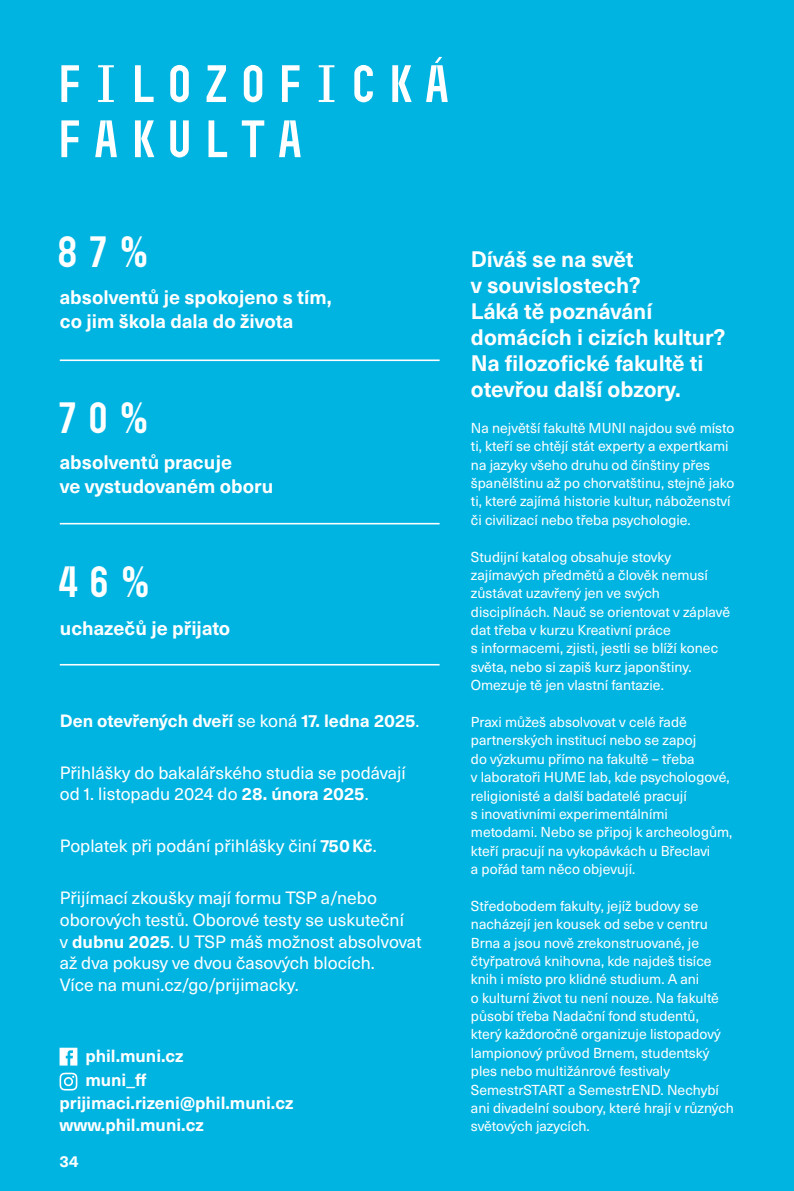
<style>
.page{position:relative;width:794px;height:1191px;background:#00b4e2}
.page>*{position:absolute;margin:0;border:0;box-sizing:border-box;transform-origin:0 0}
.titulek_MUNI{font:700 52.5px/55.1px "Muni";color:#fff}
.titulek_MUNI-2{font:700 43.75px "Muni";color:#fff}
.perex{font:700 22.05px/26.1px "Neue Haas Unica Pro";color:#fff}
.perex-2{font:700 19.25px/23.6px "Neue Haas Unica Pro";color:#fff}
.perex-3{font:17.5px/21.9px "Neue Haas Unica Pro";color:#fff}
.perex-4{font:700 17.5px "Neue Haas Unica Pro";color:#fff}
.t1{font:700 17.32px "Neue Haas Unica Pro";color:#fff}
.t2{font:700 15.75px "Neue Haas Unica Pro";color:#fff}
.sazba_Haas{font:14.17px/18.4px "Neue Haas Unica Pro";color:#fff}
.s1{font-weight:400}
.s2{font-weight:700}
</style>
<div class="page">
<hr style="left:60px;top:523px;width:379px;height:1px;background:#fff">
<hr style="left:60px;top:359px;width:379px;height:2px;background:#fff">
<hr style="left:60px;top:664px;width:379px;height:1px;background:#fff">
<svg style="left:60px;top:1072px;width:17px;height:18px"></svg>
<svg style="left:60px;top:1047px;width:17px;height:18px"></svg>
<p class="titulek_MUNI" style="left:51px;top:56px;width:406px">FILOZOFICKÁ<br>FAKULTA</p>
<p class="titulek_MUNI-2" style="left:52px;top:228px;width:99px">87%</p>
<p class="perex-2" style="left:60px;top:285px;width:273px">absolventů je spokojeno s tím, co jim škola dala do života</p>
<p class="titulek_MUNI-2" style="left:52px;top:394px;width:99px">70%</p>
<p class="perex-2" style="left:60px;top:450px;width:215px">absolventů pracuje<br>ve vystudovaném oboru</p>
<p class="titulek_MUNI-2" style="left:53px;top:558px;width:99px">46%</p>
<p class="perex-2" style="left:60px;top:616px;width:172px">uchazečů je přijato</p>
<p class="perex-4" style="left:60px;top:710px;width:361px">Den otevřených dveří <span class="s1">se koná</span> 17. ledna 2025<span class="s1">.</span></p>
<p class="perex-3" style="left:60px;top:761px;width:347px">Přihlášky do bakalářského studia se podávají od 1. listopadu 2024 do <span class="s2">28. února 2025</span>.</p>
<p class="perex-3" style="left:60px;top:835px;width:318px">Poplatek při podání přihlášky činí <span class="s2">750Kč</span>.</p>
<p class="perex-3" style="left:60px;top:887px;width:363px">Přijímací zkoušky mají formu TSP a/nebo oborových testů. Oborové testy se uskuteční<br>v <span class="s2">dubnu 2025</span>. U TSP máš možnost absolvovat až dva pokusy ve dvou časových blocích.<br>Více na muni.cz/go/prijimacky.</p>
<p class="t1" style="left:85px;top:1045px;width:100px">phil.muni.cz</p>
<p class="t1" style="left:85px;top:1069px;width:62px">muni_ff</p>
<p class="t1" style="left:60px;top:1091px;width:235px">prijimaci.rizeni@phil.muni.cz</p>
<p class="t1" style="left:60px;top:1114px;width:146px">www.phil.muni.cz</p>
<p class="t2" style="left:60px;top:1152px;width:20px">34</p>
<p class="perex" style="left:471px;top:247px;width:256px">Díváš se na svět<br>v souvislostech?<br>Láká tě poznávání domácích i cizích kultur?<br>Na filozofické fakultě ti otevřou další obzory.</p>
<p class="sazba_Haas" style="left:471px;top:419px;width:265px">Na největší fakultě MUNI najdou své místo ti, kteří se chtějí stát experty a expertkami na jazyky všeho druhu od čínštiny přes španělštinu až po chorvatštinu, stejně jako ti, které zajímá historie kultur, náboženství či civilizací nebo třeba psychologie.</p>
<p class="sazba_Haas" style="left:471px;top:547px;width:261px">Studijní katalog obsahuje stovky zajímavých předmětů a člověk nemusí zůstávat uzavřený jen ve svých disciplínách. Nauč se orientovat v záplavě dat třeba v kurzu Kreativní práce<br>s informacemi, zjisti, jestli se blíží konec světa, nebo si zapiš kurz japonštiny.<br>Omezuje tě jen vlastní fantazie.</p>
<p class="sazba_Haas" style="left:471px;top:713px;width:263px">Praxi můžeš absolvovat v celé řadě partnerských institucí nebo se zapoj<br>do výzkumu přímo na fakultě – třeba<br>v laboratoři HUME lab, kde psychologové, religionisté a další badatelé pracují<br>s inovativními experimentálními metodami. Nebo se připoj k archeologům, kteří pracují na vykopávkách u Břeclavi<br>a pořád tam něco objevují.</p>
<p class="sazba_Haas" style="left:471px;top:896px;width:265px">Středobodem fakulty, jejíž budovy se nacházejí jen kousek od sebe v centru Brna a jsou nově zrekonstruované, je čtyřpatrová knihovna, kde najdeš tisíce knih i místo pro klidné studium. A ani<br>o kulturní život tu není nouze. Na fakultě působí třeba Nadační fond studentů,<br>který každoročně organizuje listopadový lampionový průvod Brnem, studentský ples nebo multižánrové festivaly SemestrSTART a SemestrEND. Nechybí ani divadelní soubory, které hrají v různých světových jazycích.</p>
</div>
